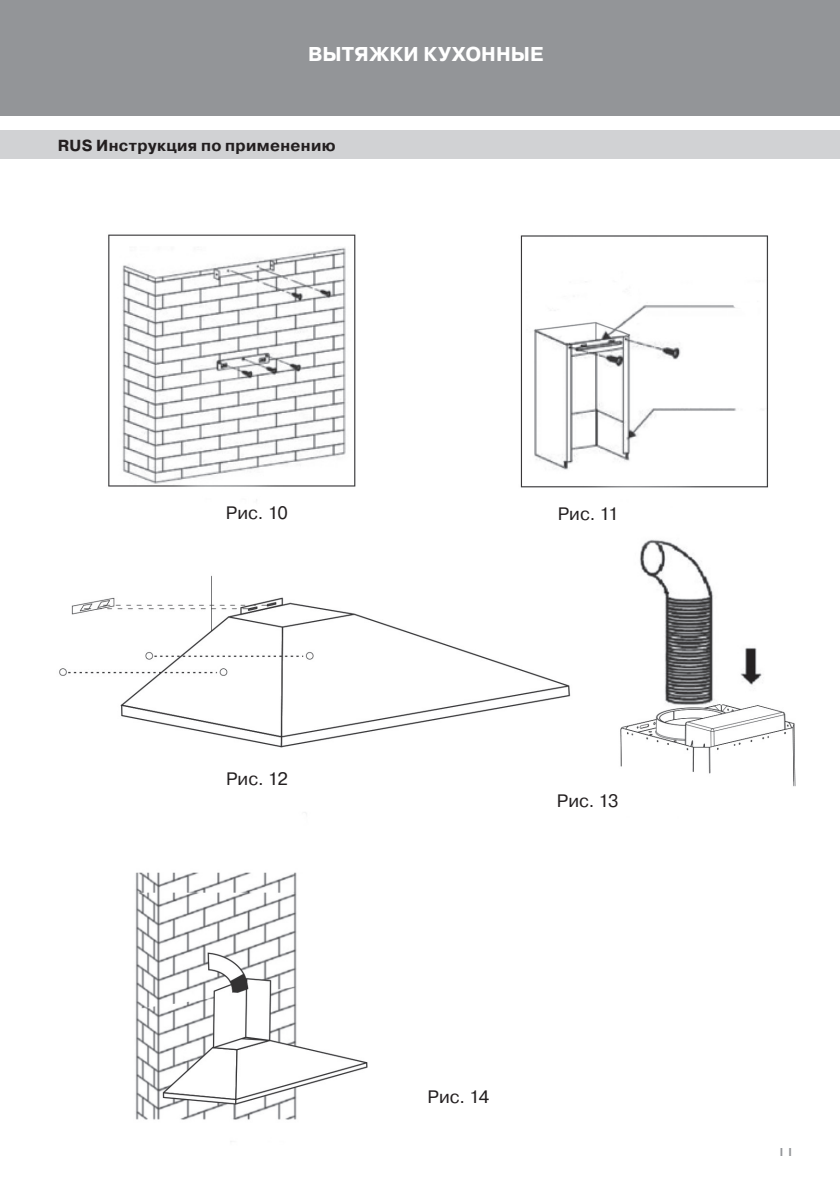
<style>
.page{position:relative;width:840px;height:1191px;background:#fff}
.page>*{position:absolute;margin:0;border:0;box-sizing:border-box;transform-origin:0 0}
.t1{font:700 20px "Pragmatica C";letter-spacing:.005em;color:#fff}
.t2{font:18px "Pragmatica C";letter-spacing:.01em;color:#231f20}
.t3{font:18px "Pragmatica C";color:#939598}
.t4{font:700 16px "Pragmatica C";letter-spacing:.02em;color:#231f20}
</style>
<div class="page">
<div style="left:0;top:0;width:839px;height:116px;background:#939598"></div>
<div style="left:1px;top:130px;width:838px;height:29px;background:#d1d2d4"></div>
<img style="left:59px;top:234px;width:737px;height:908px">
<p class="t1" style="left:308px;top:46px;width:237px">ВЫТЯЖКИ КУХОННЫЕ</p>
<p class="t4" style="left:58px;top:139px;width:279px">RUS Инструкция по применению</p>
<p class="t2" style="left:226px;top:505px;width:63px">Рис. 10</p>
<p class="t2" style="left:557px;top:507px;width:62px">Рис. 11</p>
<p class="t2" style="left:226px;top:772px;width:63px">Рис. 12</p>
<p class="t2" style="left:556px;top:793px;width:63px">Рис. 13</p>
<p class="t2" style="left:427px;top:1089px;width:63px">Рис. 14</p>
<p class="t3" style="left:775px;top:1142px;width:21px">11</p>
</div>
